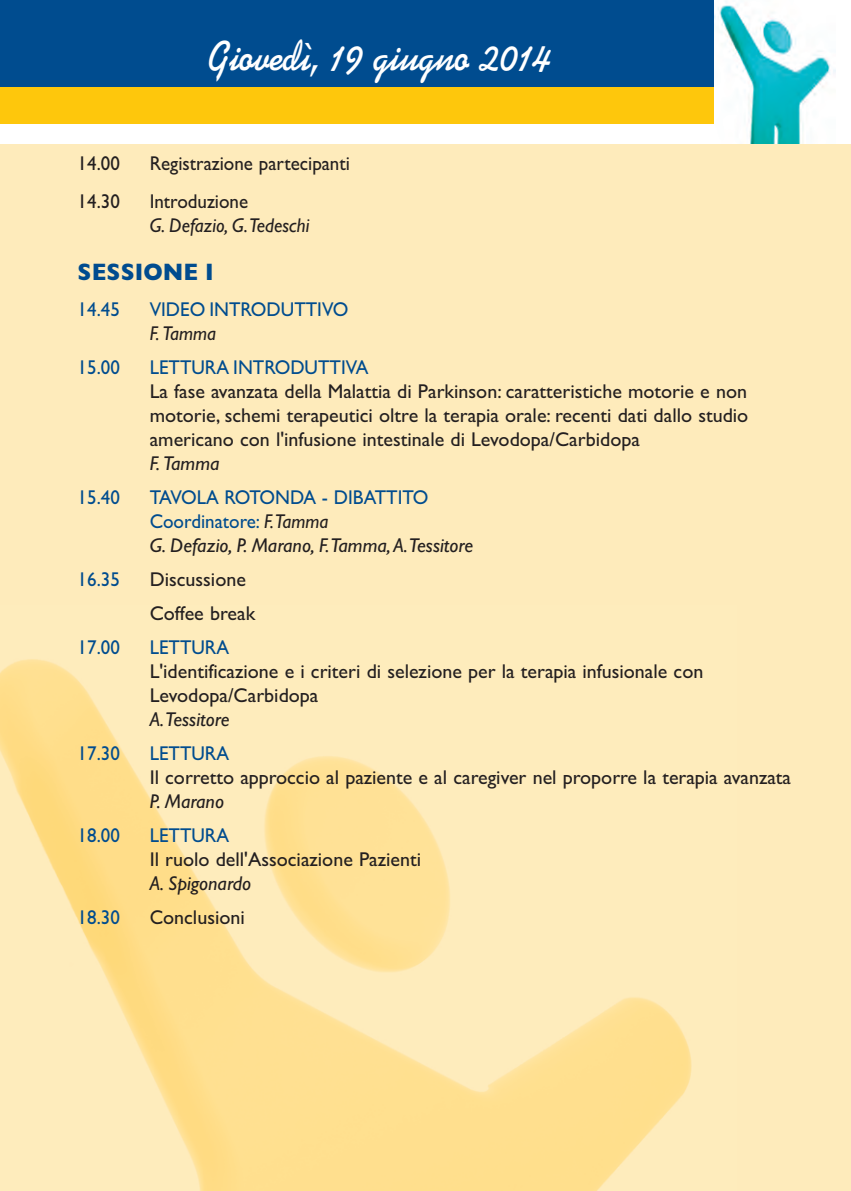
<style>
.page{position:relative;width:851px;height:1191px;background:#fff}
.page>*{position:absolute;margin:0;border:0;box-sizing:border-box;transform-origin:0 0}
.t1{font:700 48px "Swing";color:#fff;scale:.9 1}
.t2{font:700 24px "Gill Sans";letter-spacing:.005em;color:#004c8f;scale:.95 1}
.t3{font:20px/24px "Gill Sans";color:#231f20}
.t4{font:italic 20px/24px "Gill Sans";color:#231f20;scale:.95 1}
.t5{font:20px "Gill Sans";color:#004c8f;scale:.95 1}
.t6{font:20px "Gill Sans";color:#231f20;scale:.95 1}
.t7{font:italic 20px "Gill Sans";color:#231f20}
.s1{font-style:normal;color:#004c8f}
</style>
<div class="page">
<div style="left:0;top:0;width:850px;height:87px;background:#004c8f"></div>
<div style="left:0;top:87px;width:850px;height:37px;background:#fec70c"></div>
<div style="left:714px;top:0;width:136px;height:211px;background:#fff"></div>
<img style="left:714px;top:1px;width:121px;height:143px">
<div style="left:0;top:144px;width:850px;height:1047px;background:#feebbb"></div>
<img style="left:0;top:659px;width:692px;height:532px">
<h1 class="t1" style="left:208px;top:26px;width:383px">Giovedì, 19 giugno 2014</h1>
<p class="t6" style="left:78px;top:151px;width:46px">14.00</p>
<p class="t6" style="left:150px;top:151px;width:212px">Registrazione partecipanti</p>
<p class="t6" style="left:78px;top:189px;width:46px">14.30</p>
<p class="t6" style="left:150px;top:189px;width:105px">Introduzione</p>
<p class="t4" style="left:150px;top:213px;width:169px">G. Defazio, G.Tedeschi</p>
<p class="t2" style="left:78px;top:258px;width:144px">SESSIONE I</p>
<p class="t5" style="left:78px;top:297px;width:46px">14.45</p>
<p class="t5" style="left:150px;top:297px;width:211px">VIDEO INTRODUTTIVO</p>
<p class="t4" style="left:150px;top:321px;width:71px">F. Tamma</p>
<p class="t5" style="left:78px;top:355px;width:46px">15.00</p>
<p class="t5" style="left:150px;top:355px;width:232px">LETTURA INTRODUTTIVA</p>
<p class="t3" style="left:150px;top:379px;width:600px;text-align:justify">La fase avanzata della Malattia di Parkinson: caratteristiche motorie e non motorie, schemi terapeutici oltre la terapia orale: recenti dati dallo studio americano con l'infusione intestinale di Levodopa/Carbidopa</p>
<p class="t7" style="left:150px;top:451px;width:71px">F. Tamma</p>
<p class="t5" style="left:78px;top:485px;width:46px">15.40</p>
<p class="t4" style="left:150px;top:485px;width:342px"><span class="s1">TAVOLA ROTONDA - DIBATTITO<br>Coordinatore:</span> F.Tamma<br>G. Defazio, P. Marano, F.Tamma,A.Tessitore</p>
<p class="t5" style="left:78px;top:567px;width:46px">16.35</p>
<p class="t3" style="left:150px;top:562px;width:107px;line-height:34px">Discussione<br>Coffee break</p>
<p class="t5" style="left:78px;top:635px;width:46px">17.00</p>
<p class="t5" style="left:150px;top:635px;width:85px">LETTURA</p>
<p class="t3" style="left:150px;top:659px;width:555px">L'identificazione e i criteri di selezione per la terapia infusionale con<br>Levodopa/Carbidopa</p>
<p class="t7" style="left:150px;top:707px;width:81px">A.Tessitore</p>
<p class="t5" style="left:78px;top:741px;width:46px">17.30</p>
<p class="t5" style="left:150px;top:741px;width:85px">LETTURA</p>
<p class="t3" style="left:150px;top:765px;width:643px">Il corretto approccio al paziente e al caregiver nel proporre la terapia avanzata</p>
<p class="t7" style="left:150px;top:789px;width:76px">P. Marano</p>
<p class="t5" style="left:78px;top:823px;width:46px">18.00</p>
<p class="t5" style="left:150px;top:823px;width:85px">LETTURA</p>
<p class="t3" style="left:150px;top:847px;width:273px">Il ruolo dell'Associazione Pazienti</p>
<p class="t7" style="left:150px;top:871px;width:103px">A. Spigonardo</p>
<p class="t5" style="left:78px;top:905px;width:46px">18.30</p>
<p class="t6" style="left:150px;top:905px;width:102px">Conclusioni</p>
</div>
